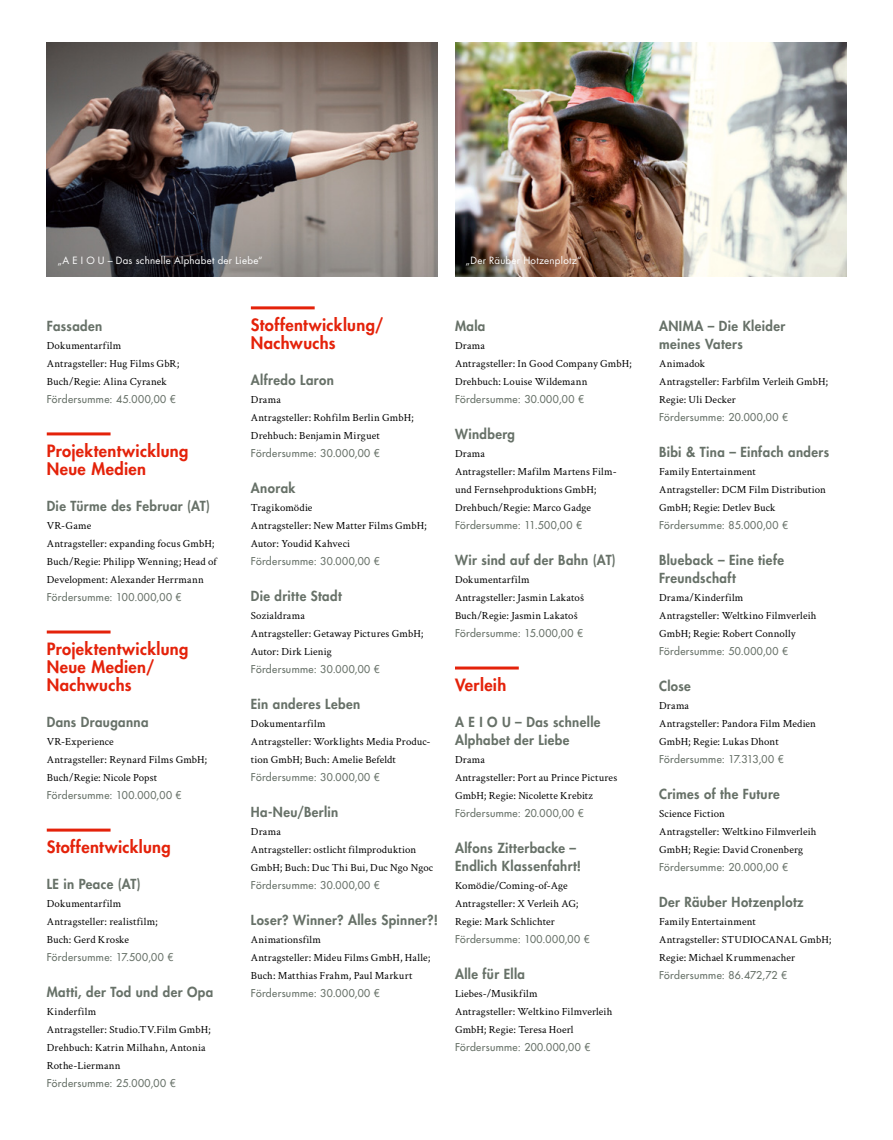
<style>
.page{position:relative;width:893px;height:1140px;background:#fff}
.page>*{position:absolute;margin:0;border:0;box-sizing:border-box;transform-origin:0 0}
.F_Rubrik{font:800 16.5px/18px "Futura Std";letter-spacing:.025em;color:#e4220a}
.F_Filmtitel{font:800 13.5px/18px "Futura Std";letter-spacing:.03em;color:#677168}
.F_Daten{font:10.8px/18px "Crimson Text";letter-spacing:.015em;color:#000}
.F_Fördersumme{font:500 10.5px "Futura Std";letter-spacing:.03em;color:#677168}
.BU_2018{font:9.75px "Futura Std";letter-spacing:.03em;color:#fff}
</style>
<div class="page">
<hr style="left:47px;top:432px;width:64px;height:3px;background:#e4220a">
<hr style="left:47px;top:630px;width:64px;height:3px;background:#e4220a">
<hr style="left:47px;top:828px;width:64px;height:3px;background:#e4220a">
<hr style="left:251px;top:306px;width:64px;height:3px;background:#e4220a">
<hr style="left:455px;top:666px;width:64px;height:3px;background:#e4220a">
<img style="left:455px;top:43px;width:391px;height:234px">
<img style="left:47px;top:43px;width:391px;height:234px">
<p class="BU_2018" style="left:57px;top:254px;width:207px">„A E I O U – Das schnelle Alphabet der Liebe“</p>
<p class="BU_2018" style="left:466px;top:254px;width:117px">„Der Räuber Hotzenplotz“</p>
<p class="F_Filmtitel" style="left:47px;top:317px;width:57px">Fassaden</p>
<p class="F_Daten" style="left:47px;top:336px;width:76px">Dokumentarfilm</p>
<p class="F_Daten" style="left:47px;top:354px;width:134px">Antragsteller: Hug Films GbR;</p>
<p class="F_Daten" style="left:47px;top:372px;width:122px">Buch/Regie: Alina Cyranek</p>
<p class="F_Fördersumme" style="left:47px;top:392px;width:131px">Fördersumme: 45.000,00 €</p>
<p class="F_Rubrik" style="left:47px;top:441px;width:143px">Projektentwicklung<br>Neue Medien</p>
<p class="F_Filmtitel" style="left:47px;top:497px;width:165px">Die Türme des Februar (AT)</p>
<p class="F_Daten" style="left:47px;top:516px;width:46px">VR-Game</p>
<p class="F_Daten" style="left:47px;top:534px;width:169px">Antragsteller: expanding focus GmbH;</p>
<p class="F_Daten" style="left:47px;top:552px;width:171px">Buch/Regie: Philipp Wenning; Head of<br>Development: Alexander Herrmann</p>
<p class="F_Fördersumme" style="left:47px;top:590px;width:136px">Fördersumme: 100.000,00 €</p>
<p class="F_Rubrik" style="left:47px;top:639px;width:143px">Projektentwicklung<br>Neue Medien/<br>Nachwuchs</p>
<p class="F_Filmtitel" style="left:47px;top:713px;width:103px">Dans Drauganna</p>
<p class="F_Daten" style="left:47px;top:732px;width:69px">VR-Experience</p>
<p class="F_Daten" style="left:47px;top:750px;width:162px">Antragsteller: Reynard Films GmbH;</p>
<p class="F_Daten" style="left:47px;top:768px;width:112px">Buch/Regie: Nicole Popst</p>
<p class="F_Fördersumme" style="left:47px;top:788px;width:136px">Fördersumme: 100.000,00 €</p>
<p class="F_Rubrik" style="left:47px;top:837px;width:126px">Stoffentwicklung</p>
<p class="F_Filmtitel" style="left:47px;top:875px;width:95px">LE in Peace (AT)</p>
<p class="F_Daten" style="left:47px;top:894px;width:76px">Dokumentarfilm</p>
<p class="F_Daten" style="left:47px;top:912px;width:113px">Antragsteller: realistfilm;</p>
<p class="F_Daten" style="left:47px;top:930px;width:84px">Buch: Gerd Kroske</p>
<p class="F_Fördersumme" style="left:47px;top:950px;width:128px">Fördersumme: 17.500,00 €</p>
<p class="F_Filmtitel" style="left:47px;top:983px;width:168px">Matti, der Tod und der Opa</p>
<p class="F_Daten" style="left:47px;top:1002px;width:51px">Kinderfilm</p>
<p class="F_Daten" style="left:47px;top:1020px;width:166px">Antragsteller: Studio.TV.Film GmbH;</p>
<p class="F_Daten" style="left:47px;top:1038px;width:160px">Drehbuch: Katrin Milhahn, Antonia<br>Rothe-Liermann</p>
<p class="F_Fördersumme" style="left:47px;top:1076px;width:130px">Fördersumme: 25.000,00 €</p>
<p class="F_Rubrik" style="left:251px;top:315px;width:134px">Stoffentwicklung/<br>Nachwuchs</p>
<p class="F_Filmtitel" style="left:251px;top:371px;width:84px">Alfredo Laron</p>
<p class="F_Daten" style="left:251px;top:390px;width:32px">Drama</p>
<p class="F_Daten" style="left:251px;top:408px;width:164px">Antragsteller: Rohfilm Berlin GmbH;</p>
<p class="F_Daten" style="left:251px;top:426px;width:130px">Drehbuch: Benjamin Mirguet</p>
<p class="F_Fördersumme" style="left:251px;top:446px;width:131px">Fördersumme: 30.000,00 €</p>
<p class="F_Filmtitel" style="left:251px;top:479px;width:46px">Anorak</p>
<p class="F_Daten" style="left:251px;top:498px;width:63px">Tragikomödie</p>
<p class="F_Daten" style="left:251px;top:516px;width:177px">Antragsteller: New Matter Films GmbH;</p>
<p class="F_Daten" style="left:251px;top:534px;width:101px">Autor: Youdid Kahveci</p>
<p class="F_Fördersumme" style="left:251px;top:554px;width:131px">Fördersumme: 30.000,00 €</p>
<p class="F_Filmtitel" style="left:251px;top:587px;width:92px">Die dritte Stadt</p>
<p class="F_Daten" style="left:251px;top:606px;width:56px">Sozialdrama</p>
<p class="F_Daten" style="left:251px;top:624px;width:174px">Antragsteller: Getaway Pictures GmbH;</p>
<p class="F_Daten" style="left:251px;top:642px;width:82px">Autor: Dirk Lienig</p>
<p class="F_Fördersumme" style="left:251px;top:662px;width:131px">Fördersumme: 30.000,00 €</p>
<p class="F_Filmtitel" style="left:251px;top:695px;width:111px">Ein anderes Leben</p>
<p class="F_Daten" style="left:251px;top:714px;width:76px">Dokumentarfilm</p>
<p class="F_Daten" style="left:251px;top:732px;width:181px">Antragsteller: Worklights Media Produc&shy;tion GmbH; Buch: Amelie Befeldt</p>
<p class="F_Fördersumme" style="left:251px;top:770px;width:131px">Fördersumme: 30.000,00 €</p>
<p class="F_Filmtitel" style="left:251px;top:803px;width:89px">Ha-Neu/Berlin</p>
<p class="F_Daten" style="left:251px;top:822px;width:32px">Drama</p>
<p class="F_Daten" style="left:251px;top:840px;width:184px">Antragsteller: ostlicht filmproduktion<br>GmbH; Buch: Duc Thi Bui, Duc Ngo Ngoc</p>
<p class="F_Fördersumme" style="left:251px;top:878px;width:131px">Fördersumme: 30.000,00 €</p>
<p class="F_Filmtitel" style="left:251px;top:911px;width:189px">Loser? Winner? Alles Spinner?!</p>
<p class="F_Daten" style="left:251px;top:930px;width:72px">Animationsfilm</p>
<p class="F_Daten" style="left:251px;top:948px;width:181px">Antragsteller: Mideu Films GmbH, Halle;</p>
<p class="F_Daten" style="left:251px;top:966px;width:163px">Buch: Matthias Frahm, Paul Markurt</p>
<p class="F_Fördersumme" style="left:251px;top:986px;width:131px">Fördersumme: 30.000,00 €</p>
<p class="F_Filmtitel" style="left:455px;top:317px;width:32px">Mala</p>
<p class="F_Daten" style="left:455px;top:336px;width:32px">Drama</p>
<p class="F_Daten" style="left:455px;top:354px;width:178px">Antragsteller: In Good Company GmbH;</p>
<p class="F_Daten" style="left:455px;top:372px;width:134px">Drehbuch: Louise Wildemann</p>
<p class="F_Fördersumme" style="left:455px;top:392px;width:131px">Fördersumme: 30.000,00 €</p>
<p class="F_Filmtitel" style="left:455px;top:425px;width:62px">Windberg</p>
<p class="F_Daten" style="left:455px;top:444px;width:32px">Drama</p>
<p class="F_Daten" style="left:455px;top:462px;width:163px">Antragsteller: Mafilm Martens Film&shy;und Fernsehproduktions GmbH;</p>
<p class="F_Daten" style="left:455px;top:498px;width:138px">Drehbuch/Regie: Marco Gadge</p>
<p class="F_Fördersumme" style="left:455px;top:518px;width:129px">Fördersumme: 11.500,00 €</p>
<p class="F_Filmtitel" style="left:455px;top:551px;width:162px">Wir sind auf der Bahn (AT)</p>
<p class="F_Daten" style="left:455px;top:570px;width:76px">Dokumentarfilm</p>
<p class="F_Daten" style="left:455px;top:588px;width:131px">Antragsteller: Jasmin Lakatoš</p>
<p class="F_Daten" style="left:455px;top:606px;width:124px">Buch/Regie: Jasmin Lakatoš</p>
<p class="F_Fördersumme" style="left:455px;top:626px;width:130px">Fördersumme: 15.000,00 €</p>
<p class="F_Rubrik" style="left:455px;top:675px;width:53px">Verleih</p>
<p class="F_Filmtitel" style="left:455px;top:713px;width:147px">A E I O U – Das schnelle<br>Alphabet der Liebe</p>
<p class="F_Daten" style="left:455px;top:750px;width:32px">Drama</p>
<p class="F_Daten" style="left:455px;top:768px;width:164px">Antragsteller: Port au Prince Pictures<br>GmbH; Regie: Nicolette Krebitz</p>
<p class="F_Fördersumme" style="left:455px;top:806px;width:130px">Fördersumme: 20.000,00 €</p>
<p class="F_Filmtitel" style="left:455px;top:839px;width:128px">Alfons Zitterbacke –<br>Endlich Klassenfahrt!</p>
<p class="F_Daten" style="left:455px;top:876px;width:114px">Komödie/Coming-of-Age</p>
<p class="F_Daten" style="left:455px;top:894px;width:125px">Antragsteller: X Verleih AG;</p>
<p class="F_Daten" style="left:455px;top:912px;width:101px">Regie: Mark Schlichter</p>
<p class="F_Fördersumme" style="left:455px;top:932px;width:136px">Fördersumme: 100.000,00 €</p>
<p class="F_Filmtitel" style="left:455px;top:965px;width:72px">Alle für Ella</p>
<p class="F_Daten" style="left:455px;top:984px;width:84px">Liebes-/Musikfilm</p>
<p class="F_Daten" style="left:455px;top:1002px;width:159px">Antragsteller: Weltkino Filmverleih<br>GmbH; Regie: Teresa Hoerl</p>
<p class="F_Fördersumme" style="left:455px;top:1040px;width:137px">Fördersumme: 200.000,00 €</p>
<p class="F_Filmtitel" style="left:659px;top:317px;width:128px">ANIMA – Die Kleider meines Vaters</p>
<p class="F_Daten" style="left:659px;top:354px;width:48px">Animadok</p>
<p class="F_Daten" style="left:659px;top:372px;width:171px">Antragsteller: Farbfilm Verleih GmbH;</p>
<p class="F_Daten" style="left:659px;top:390px;width:78px">Regie: Uli Decker</p>
<p class="F_Fördersumme" style="left:659px;top:410px;width:130px">Fördersumme: 20.000,00 €</p>
<p class="F_Filmtitel" style="left:659px;top:443px;width:172px">Bibi &amp; Tina – Einfach anders</p>
<p class="F_Daten" style="left:659px;top:462px;width:98px">Family Entertainment</p>
<p class="F_Daten" style="left:659px;top:480px;width:168px">Antragsteller: DCM Film Distribution<br>GmbH; Regie: Detlev Buck</p>
<p class="F_Fördersumme" style="left:659px;top:518px;width:130px">Fördersumme: 85.000,00 €</p>
<p class="F_Filmtitel" style="left:659px;top:551px;width:127px">Blueback – Eine tiefe<br>Freundschaft</p>
<p class="F_Daten" style="left:659px;top:588px;width:86px">Drama/Kinderfilm</p>
<p class="F_Daten" style="left:659px;top:606px;width:159px">Antragsteller: Weltkino Filmverleih<br>GmbH; Regie: Robert Connolly</p>
<p class="F_Fördersumme" style="left:659px;top:644px;width:131px">Fördersumme: 50.000,00 €</p>
<p class="F_Filmtitel" style="left:659px;top:677px;width:33px">Close</p>
<p class="F_Daten" style="left:659px;top:696px;width:32px">Drama</p>
<p class="F_Daten" style="left:659px;top:714px;width:158px">Antragsteller: Pandora Film Medien<br>GmbH; Regie: Lukas Dhont</p>
<p class="F_Fördersumme" style="left:659px;top:752px;width:126px">Fördersumme: 17.313,00 €</p>
<p class="F_Filmtitel" style="left:659px;top:785px;width:122px">Crimes of the Future</p>
<p class="F_Daten" style="left:659px;top:804px;width:67px">Science Fiction</p>
<p class="F_Daten" style="left:659px;top:822px;width:159px">Antragsteller: Weltkino Filmverleih<br>GmbH; Regie: David Cronenberg</p>
<p class="F_Fördersumme" style="left:659px;top:860px;width:130px">Fördersumme: 20.000,00 €</p>
<p class="F_Filmtitel" style="left:659px;top:893px;width:146px">Der Räuber Hotzenplotz</p>
<p class="F_Daten" style="left:659px;top:912px;width:98px">Family Entertainment</p>
<p class="F_Daten" style="left:659px;top:930px;width:174px">Antragsteller: STUDIOCANAL GmbH;</p>
<p class="F_Daten" style="left:659px;top:948px;width:138px">Regie: Michael Krummenacher</p>
<p class="F_Fördersumme" style="left:659px;top:968px;width:130px">Fördersumme: 86.472,72 €</p>
</div>
